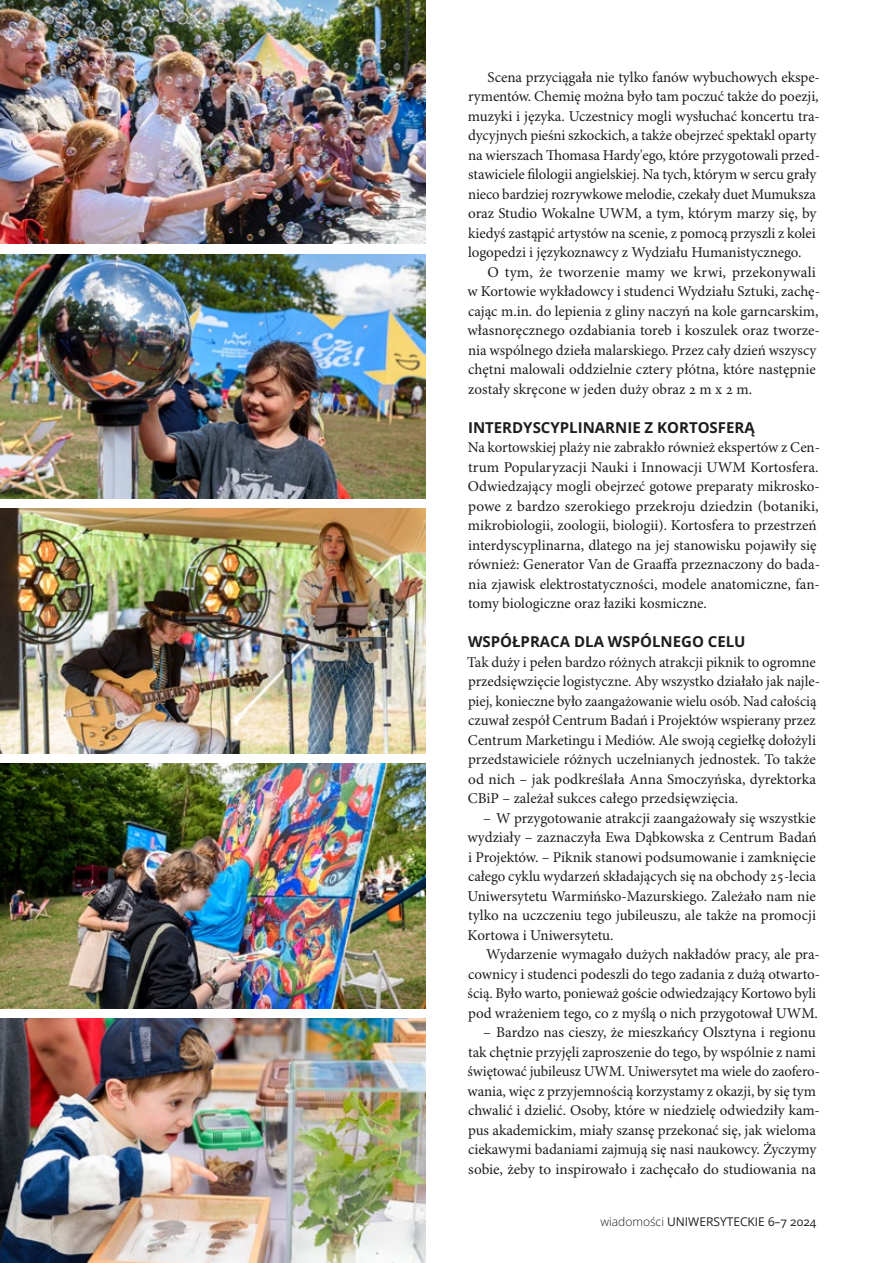
<style>
.page{position:relative;width:893px;height:1263px;background:#fff}
.page>*{position:absolute;margin:0;border:0;box-sizing:border-box;transform-origin:0 0}
.t1{font:15px/19.5px "Minion Pro";letter-spacing:-.005em;color:#1d1d1b}
.t2{font:700 15px "Open Sans";color:#1d1d1b}
.t3{font:12px "Open Sans";color:#1d1d1b}
.s1{font-weight:300}
</style>
<div class="page">
<img style="left:0;top:254px;width:425px;height:245px">
<img style="left:0;top:0;width:425px;height:244px">
<img style="left:0;top:764px;width:425px;height:245px">
<img style="left:0;top:509px;width:425px;height:245px">
<img style="left:0;top:1018px;width:425px;height:245px">
<p class="t1" style="left:468px;top:68px;width:353px;text-indent:20px">Scena przyciągała nie tylko fanów wybuchowych ekspe&shy;rymentów. Chemię można było tam poczuć także do poezji, muzyki i języka. Uczestnicy mogli wysłuchać koncertu tra&shy;dycyjnych pieśni szkockich, a także obejrzeć spektakl oparty na wierszach Thomasa Hardy'ego, które przygotowali przed&shy;stawiciele filologii angielskiej. Na tych, którym w sercu grały nieco bardziej rozrywkowe melodie, czekały duet Mumuksza oraz Studio Wokalne UWM, a tym, którym marzy się, by kiedyś zastąpić artystów na scenie, z pomocą przyszli z kolei logopedzi i językoznawcy z Wydziału Humanistycznego.</p>
<p class="t1" style="left:467px;top:263px;width:354px;text-indent:20px">O tym, że tworzenie mamy we krwi, przekonywali w Kortowie wykładowcy i studenci Wydziału Sztuki, zachę&shy;cając m.in. do lepienia z gliny naczyń na kole garncarskim, własnoręcznego ozdabiania toreb i koszulek oraz tworze&shy;nia wspólnego dzieła malarskiego. Przez cały dzień wszyscy chętni malowali oddzielnie cztery płótna, które następnie zostały skręcone w jeden duży obraz 2 m x 2 m.</p>
<p class="t2" style="left:468px;top:417px;width:288px">INTERDYSCYPLINARNIE Z KORTOSFERĄ</p>
<p class="t1" style="left:468px;top:438px;width:354px">Na kortowskiej plaży nie zabrakło również ekspertów z Cen&shy;trum Popularyzacji Nauki i Innowacji UWM Kortosfera.<br>Odwiedzający mogli obejrzeć gotowe preparaty mikrosko&shy;powe z bardzo szerokiego przekroju dziedzin (botaniki, mikrobiologii, zoologii, biologii). Kortosfera to przestrzeń interdyscyplinarna, dlatego na jej stanowisku pojawiły się również: Generator Van de Graaffa przeznaczony do bada&shy;nia zjawisk elektrostatyczności, modele anatomiczne, fan&shy;tomy biologiczne oraz łaziki kosmiczne.</p>
<p class="t2" style="left:468px;top:631px;width:279px">WSPÓŁPRACA DLA WSPÓLNEGO CELU</p>
<p class="t1" style="left:467px;top:653px;width:354px">Tak duży i pełen bardzo różnych atrakcji piknik to ogromne przedsięwzięcie logistyczne. Aby wszystko działało jak najle&shy;piej, konieczne było zaangażowanie wielu osób. Nad całością czuwał zespół Centrum Badań i Projektów wspierany przez Centrum Marketingu i Mediów. Ale swoją cegiełkę dołożyli przedstawiciele różnych uczelnianych jednostek. To także od nich – jak podkreślała Anna Smoczyńska, dyrektorka CBiP – zależał sukces całego przedsięwzięcia.</p>
<p class="t1" style="left:467px;top:809px;width:351px;text-align:justify;text-indent:16px">– W przygotowanie atrakcji zaangażowały się wszystkie wydziały – zaznaczyła Ewa Dąbkowska z Centrum Badań i Projektów. – Piknik stanowi podsumowanie i zamknięcie całego cyklu wydarzeń składających się na obchody 25-lecia Uniwersytetu Warmińsko-Mazurskiego. Zależało nam nie tylko na uczczeniu tego jubileuszu, ale także na promocji Kortowa i Uniwersytetu.</p>
<p class="t1" style="left:468px;top:945px;width:354px;text-indent:19px">Wydarzenie wymagało dużych nakładów pracy, ale pra&shy;cownicy i studenci podeszli do tego zadania z dużą otwarto&shy;ścią. Było warto, ponieważ goście odwiedzający Kortowo byli pod wrażeniem tego, co z myślą o nich przygotował UWM.</p>
<p class="t1" style="left:467px;top:1023px;width:354px;text-indent:16px">– Bardzo nas cieszy, że mieszkańcy Olsztyna i regionu tak chętnie przyjęli zaproszenie do tego, by wspólnie z nami świętować jubileusz UWM. Uniwersytet ma wiele do zaofero&shy;wania, więc z przyjemnością korzystamy z okazji, by się tym chwalić i dzielić. Osoby, które w niedzielę odwiedziły kam&shy;pus akademickim, miały szansę przekonać się, jak wieloma ciekawymi badaniami zajmują się nasi naukowcy. Życzymy sobie, żeby to inspirowało i zachęcało do studiowania na</p>
<p class="t3" style="left:600px;top:1213px;width:217px"><span class="s1">wiadomości</span> UNIWERSYTECKIE 6–7 2024</p>
</div>
